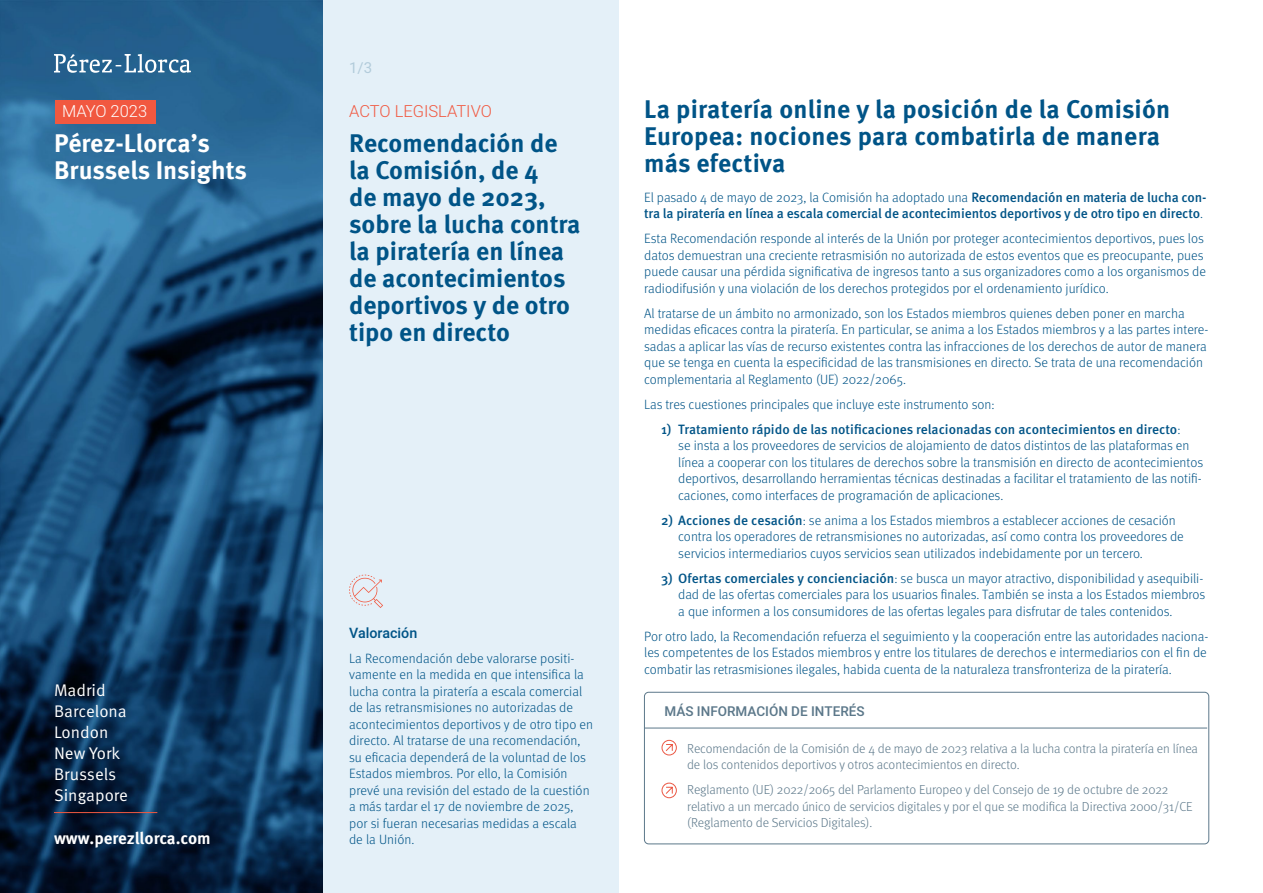
<style>
.page{position:relative;width:1263px;height:893px;background:#fff}
.page>*{position:absolute;margin:0;border:0;box-sizing:border-box;transform-origin:0 0}
.t1{font:700 25.5px/27px "Meta Pro";color:#005487}
.t2{font:700 25.5px/27px "Meta Pro";color:#fff}
.t3{font:16.8px/21px "Meta Pro Norm";color:#fff}
.t4{font:700 16.8px "Meta Pro";color:#fff}
.t5{font:300 16.5px "Heebo";color:#f15840}
.t6{font:300 16.5px "Heebo";color:#fff}
.t7{font:15px "Heebo";color:#b3ccdb}
.t8{font:500 14.25px "Heebo";color:#005487}
.t9{font:300 13.5px/16.5px "Meta Pro";color:#005487}
.t10{font:500 13.5px/16.5px "Meta Pro";letter-spacing:-.01em;color:#005487}
.t11{font:500 13.5px "Heebo";color:#5c788a}
.t12{font:300 13.05px/16.5px "Meta Pro";letter-spacing:-.005em;color:#5c788a}
.s1{font-weight:300}
.s2{font-weight:500}
</style>
<div class="page">
<img style="left:0;top:0;width:324px;height:893px">
<div style="left:55px;top:100px;width:101px;height:23px;background:#f15840"></div>
<svg style="left:54px;top:54px;width:137px;height:19px"></svg>
<div style="left:324px;top:1px;width:295px;height:892px;background:#e4f0f8"></div>
<hr style="left:54px;top:812px;width:103px;height:1px;background:#f15840">
<hr style="left:645px;top:728px;width:562px;height:1px;background:#5c788a">
<svg style="left:661px;top:740px;width:16px;height:16px"></svg>
<svg style="left:661px;top:782px;width:16px;height:16px"></svg>
<div style="left:644px;top:692px;width:565px;height:152px;border:1px solid #5c788a;border-radius:4px"></div>
<svg style="left:349px;top:575px;width:34px;height:33px"></svg>
<p class="t6" style="left:62px;top:99px;width:87px">MAYO 2023</p>
<h1 class="t2" style="left:54px;top:128px;width:194px">Pérez-Llorca’s<br>Brussels Insights</h1>
<p class="t3" style="left:54px;top:678px;width:76px">Madrid<br>Barcelona<br>London<br>New York<br>Brussels<br>Singapore</p>
<p class="t4" style="left:54px;top:825px;width:158px">www.perezllorca.com</p>
<p class="t7" style="left:349px;top:57px;width:25px">1/3</p>
<p class="t5" style="left:349px;top:99px;width:144px">ACTO LEGISLATIVO</p>
<h1 class="t1" style="left:349px;top:128px;width:233px">Recomendación de la Comisión, de 4<br>de mayo de 2023, sobre la lucha contra la piratería en línea de acontecimientos deportivos y de otro tipo en directo</h1>
<p class="t8" style="left:349px;top:623px;width:70px">Valoración</p>
<p class="t9" style="left:349px;top:649px;width:246px">La Recomendación debe valorarse positi&shy;vamente en la medida en que intensifica la lucha contra la piratería a escala comercial de las retransmisiones no autorizadas de acontecimientos deportivos y de otro tipo en directo. Al tratarse de una recomendación, su eficacia dependerá de la voluntad de los Estados miembros. Por ello, la Comisión prevé una revisión del estado de la cuestión a más tardar el 17 de noviembre de 2025, por si fueran necesarias medidas a escala de la Unión.</p>
<h1 class="t1" style="left:644px;top:94px;width:527px">La piratería online y la posición de la Comisión<br>Europea: nociones para combatirla de manera más efectiva</h1>
<p class="t10" style="left:644px;top:188px;width:564px"><span class="s1">El pasado 4 de mayo de 2023, la Comisión ha adoptado una</span> Recomendación en materia de lucha con&shy;tra la piratería en línea a escala comercial de acontecimientos deportivos y de otro tipo en directo<span class="s1">.</span></p>
<p class="t9" style="left:644px;top:230px;width:563px">Esta Recomendación responde al interés de la Unión por proteger acontecimientos deportivos, pues los datos demuestran una creciente retrasmisión no autorizada de estos eventos que es preocupante, pues puede causar una pérdida significativa de ingresos tanto a sus organizadores como a los organismos de radiodifusión y una violación de los derechos protegidos por el ordenamiento jurídico.</p>
<p class="t9" style="left:644px;top:304px;width:566px">Al tratarse de un ámbito no armonizado, son los Estados miembros quienes deben poner en marcha medidas eficaces contra la piratería. En particular, se anima a los Estados miembros y a las partes intere&shy;sadas a aplicar las vías de recurso existentes contra las infracciones de los derechos de autor de manera que se tenga en cuenta la especificidad de las transmisiones en directo. Se trata de una recomendación complementaria al Reglamento (UE) 2022/2065.</p>
<p class="t9" style="left:644px;top:395px;width:352px">Las tres cuestiones principales que incluye este instrumento son:</p>
<p class="t9" style="left:678px;top:420px;width:526px;text-indent:-17px"><span class="s2">1) Tratamiento rápido de las notificaciones relacionadas con acontecimientos en directo</span>:<br>se insta a los proveedores de servicios de alojamiento de datos distintos de las plataformas en línea a cooperar con los titulares de derechos sobre la transmisión en directo de acontecimientos deportivos, desarrollando herramientas técnicas destinadas a facilitar el tratamiento de las notifi&shy;caciones, como interfaces de programación de aplicaciones.</p>
<p class="t9" style="left:678px;top:511px;width:507px;text-indent:-17px"><span class="s2">2) Acciones de cesación</span>: se anima a los Estados miembros a establecer acciones de cesación contra los operadores de retransmisiones no autorizadas, así como contra los proveedores de servicios intermediarios cuyos servicios sean utilizados indebidamente por un tercero.</p>
<p class="t9" style="left:678px;top:569px;width:528px;text-indent:-17px"><span class="s2">3) Ofertas comerciales y concienciación</span>: se busca un mayor atractivo, disponibilidad y asequibili&shy;dad de las ofertas comerciales para los usuarios finales. También se insta a los Estados miembros a que informen a los consumidores de las ofertas legales para disfrutar de tales contenidos.</p>
<p class="t9" style="left:644px;top:627px;width:566px;text-align:justify">Por otro lado, la Recomendación refuerza el seguimiento y la cooperación entre las autoridades naciona&shy;les competentes de los Estados miembros y entre los titulares de derechos e intermediarios con el fin de combatir las retrasmisiones ilegales, habida cuenta de la naturaleza transfronteriza de la piratería.</p>
<p class="t11" style="left:665px;top:701px;width:201px">MÁS INFORMACIÓN DE INTERÉS</p>
<p class="t12" style="left:687px;top:739px;width:512px">Recomendación de la Comisión de 4 de mayo de 2023 relativa a la lucha contra la piratería en línea de los contenidos deportivos y otros acontecimientos en directo.</p>
<p class="t12" style="left:687px;top:781px;width:507px">Reglamento (UE) 2022/2065 del Parlamento Europeo y del Consejo de 19 de octubre de 2022 relativo a un mercado único de servicios digitales y por el que se modifica la Directiva 2000/31/CE (Reglamento de Servicios Digitales).</p>
</div>
